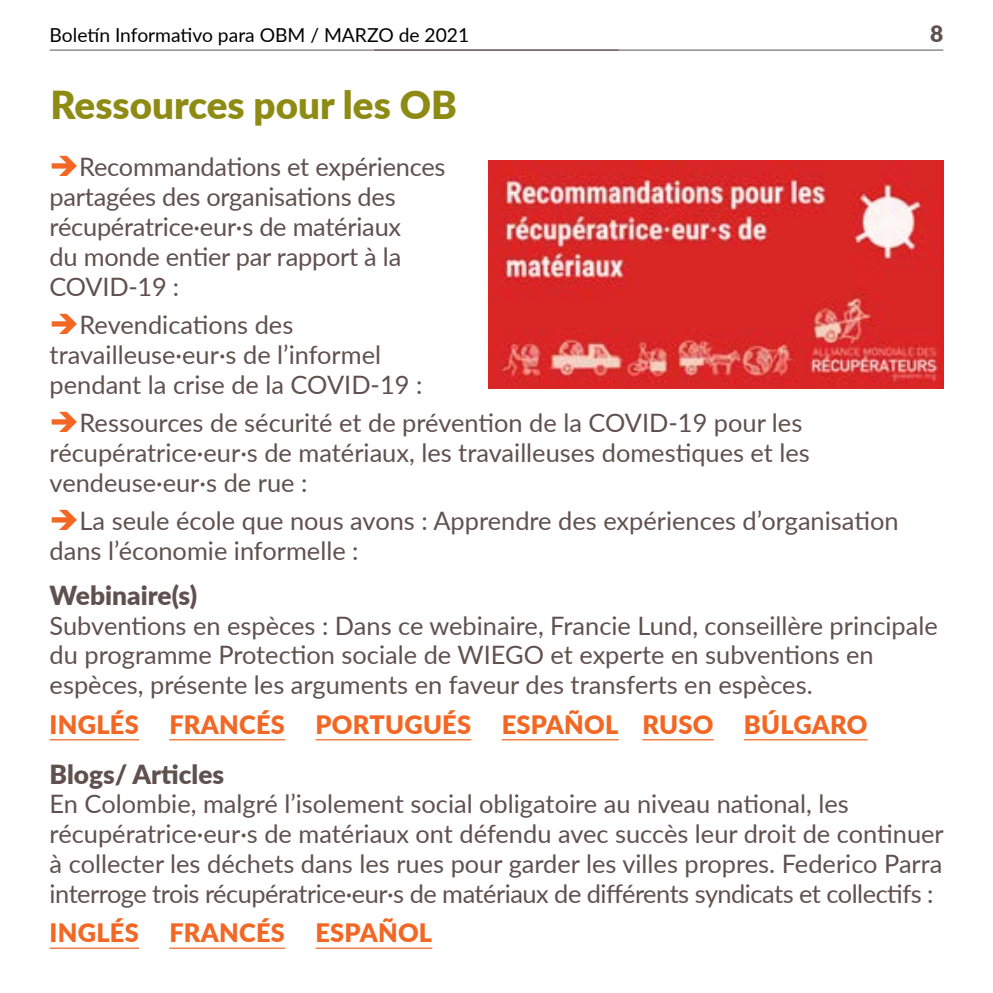
<style>
.page{position:relative;width:993px;height:993px;background:#fff}
.page>*{position:absolute;margin:0;border:0;box-sizing:border-box;transform-origin:0 0}
.t1{font:900 38.5px "Lato";color:#8e8b15}
.t2{font:900 26.25px "Lato";color:#60514f}
.t3{font:25.38px/29.8px "Lato";color:#60514f}
.t4{font:900 25.38px "Lato";letter-spacing:.01em;color:#f26724}
.t5{font:900 22.75px "Lato";color:#60514f}
.t6{font:19.25px "Lato";color:#000}
.s1{color:#f26724}
</style>
<div class="page">
<hr style="left:374px;top:50px;width:569px;height:1px;background:#60514f">
<hr style="left:50px;top:50px;width:568px;height:1px;background:#60514f">
<hr style="left:50px;top:739px;width:89px;height:1px;background:#f26724">
<hr style="left:169px;top:739px;width:116px;height:1px;background:#f26724">
<hr style="left:315px;top:739px;width:156px;height:1px;background:#f26724">
<hr style="left:501px;top:739px;width:117px;height:1px;background:#f26724">
<hr style="left:642px;top:739px;width:71px;height:1px;background:#f26724">
<hr style="left:743px;top:739px;width:124px;height:1px;background:#f26724">
<hr style="left:50px;top:947px;width:89px;height:1px;background:#f26724">
<hr style="left:169px;top:947px;width:116px;height:1px;background:#f26724">
<hr style="left:315px;top:947px;width:117px;height:1px;background:#f26724">
<img style="left:488px;top:160px;width:455px;height:229px">
<p class="t6" style="left:50px;top:22px;width:421px">Boletín Informativo para OBM / MARZO de 2021</p>
<p class="t5" style="left:929px;top:21px;width:15px">8</p>
<h1 class="t1" style="left:51px;top:76px;width:407px">Ressources pour les OB</h1>
<p class="t3" style="left:50px;top:151px;width:397px"><span class="s1">➔</span>Recommandations et expériences partagées des organisations des récupératrice·eur·s de matériaux<br>du monde entier par rapport à la<br>COVID-19 :</p>
<p class="t3" style="left:50px;top:309px;width:374px"><span class="s1">➔</span>Revendications des travailleuse·eur·s de l’informel pendant la crise de la COVID-19 :</p>
<p class="t3" style="left:50px;top:407px;width:761px"><span class="s1">➔</span>Ressources de sécurité et de prévention de la COVID-19 pour les récupératrice·eur·s de matériaux, les travailleuses domestiques et les vendeuse·eur·s de rue :</p>
<p class="t3" style="left:50px;top:505px;width:850px"><span class="s1">➔</span>La seule école que nous avons : Apprendre des expériences d’organisation dans l’économie informelle :</p>
<p class="t2" style="left:50px;top:575px;width:149px">Webinaire(s)</p>
<p class="t3" style="left:50px;top:609px;width:889px">Subventions en espèces : Dans ce webinaire, Francie Lund, conseillère principale du programme Protection sociale de WIEGO et experte en subventions en espèces, présente les arguments en faveur des transferts en espèces.</p>
<p class="t4" style="left:50px;top:705px;width:819px">INGLÉS FRANCÉS PORTUGUÉS ESPAÑOL RUSO BÚLGARO</p>
<p class="t2" style="left:50px;top:754px;width:176px">Blogs/ Articles</p>
<p class="t3" style="left:50px;top:787px;width:895px">En Colombie, malgré l’isolement social obligatoire au niveau national, les récupératrice·eur·s de matériaux ont défendu avec succès leur droit de continuer à collecter les déchets dans les rues pour garder les villes propres. Federico Parra interroge trois récupératrice·eur·s de matériaux de différents syndicats et collectifs :</p>
<p class="t4" style="left:50px;top:913px;width:384px">INGLÉS FRANCÉS ESPAÑOL</p>
</div>
